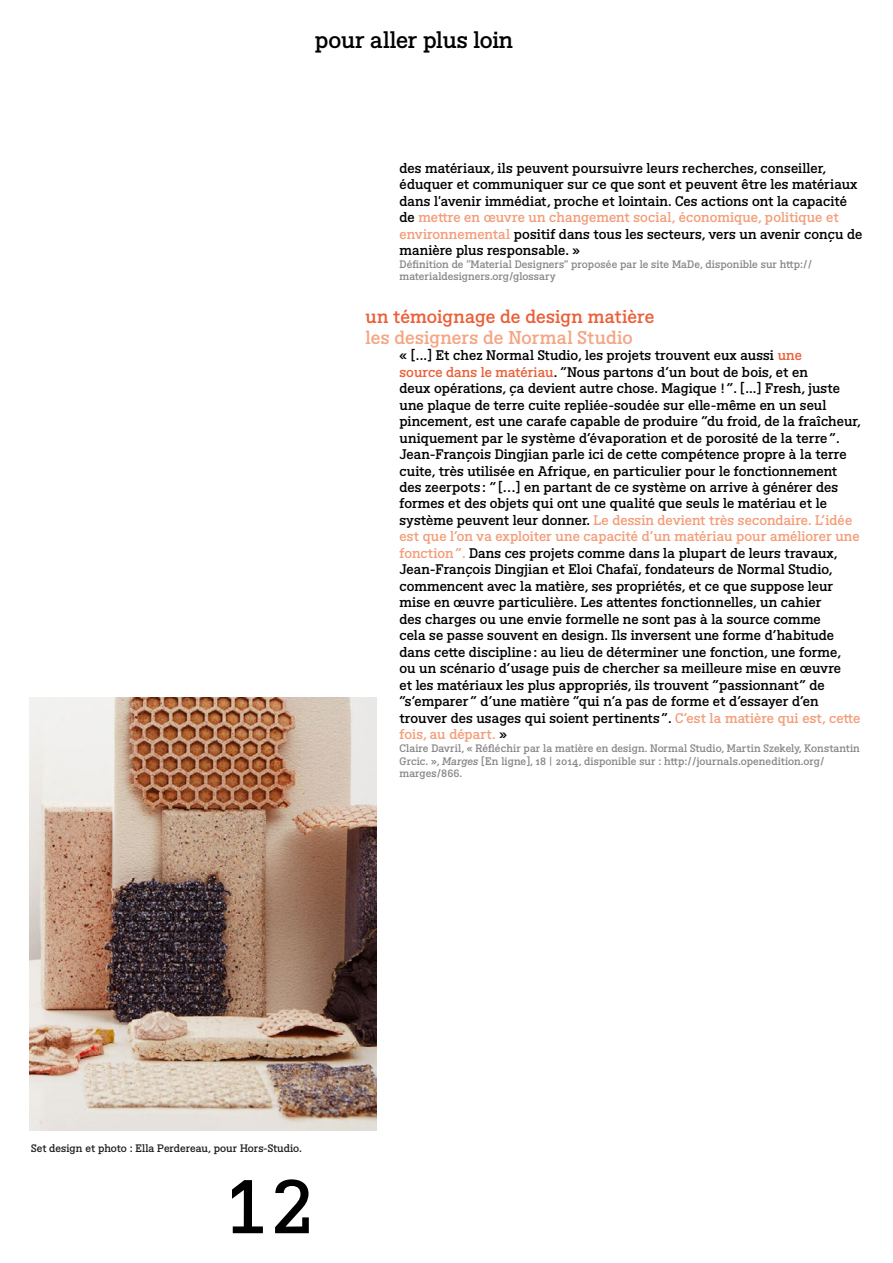
<style>
.page{position:relative;width:893px;height:1263px;background:#fff}
.page>*{position:absolute;margin:0;border:0;box-sizing:border-box;transform-origin:0 0}
.t1{font:75px "BVHCCCOD Titrage";color:#000}
.t2{font:22.5px "BVHCCCOD";color:#000}
.t3{font:18px "BVHCCCOD";letter-spacing:.005em;color:#eb5f38}
.t4{font:18px "BVHCCCOD";letter-spacing:.005em;color:#f5a583}
.t5{font:13.5px/16.5px "BVHCCCOD";color:#000}
.t6{font:10.5px/12.6px "BVHCCCOD";letter-spacing:.01em;color:#878787}
.t7{font:10.5px "BVHCCCOD";letter-spacing:-.005em;color:#211d1e}
.s1{color:#f49d79}
.s2{color:#eb5f38}
.s3{font-style:italic}
</style>
<div class="page">
<img style="left:30px;top:697px;width:346px;height:434px">
<h2 class="t2" style="left:315px;top:25px;width:200px">pour aller plus loin</h2>
<p class="t5" style="left:399px;top:160px;width:464px">des matériaux, ils peuvent poursuivre leurs recherches, conseiller, éduquer et communiquer sur ce que sont et peuvent être les matériaux dans l'avenir immédiat, proche et lointain. Ces actions ont la capacité de <span class="s1">mettre en œuvre un changement social, économique, politique et environnemental</span> positif dans tous les secteurs, vers un avenir conçu de manière plus responsable. »</p>
<p class="t6" style="left:399px;top:258px;width:414px">Définition de "Material Designers" proposée par le site MaDe, disponible sur http:// materialdesigners.org/glossary</p>
<h3 class="t3" style="left:365px;top:304px;width:290px">un témoignage de design matière</h3>
<h3 class="t4" style="left:365px;top:325px;width:269px">les designers de Normal Studio</h3>
<p class="t5" style="left:399px;top:348px;width:463px">« [...] Et chez Normal Studio, les projets trouvent eux aussi <span class="s2">une<br>source dans le matériau</span>. ”Nous partons d’un bout de bois, et en<br>deux opérations, ça devient autre chose. Magique ! ”. [...] Fresh, juste une plaque de terre cuite repliée-soudée sur elle-même en un seul pincement, est une carafe capable de produire ”du froid, de la fraîcheur, uniquement par le système d’évaporation et de porosité de la terre ”.<br>Jean-François Dingjian parle ici de cette compétence propre à la terre cuite, très utilisée en Afrique, en particulier pour le fonctionnement des zeerpots : ” […] en partant de ce système on arrive à générer des formes et des objets qui ont une qualité que seuls le matériau et le système peuvent leur donner. <span class="s1">Le dessin devient très secondaire. L’idée est que l’on va exploiter une capacité d’un matériau pour améliorer une fonction”.</span> Dans ces projets comme dans la plupart de leurs travaux, Jean-François Dingjian et Eloi Chafaï, fondateurs de Normal Studio, commencent avec la matière, ses propriétés, et ce que suppose leur mise en œuvre particulière. Les attentes fonctionnelles, un cahier<br>des charges ou une envie formelle ne sont pas à la source comme<br>cela se passe souvent en design. Ils inversent une forme d’habitude dans cette discipline : au lieu de déterminer une fonction, une forme,<br>ou un scénario d’usage puis de chercher sa meilleure mise en œuvre<br>et les matériaux les plus appropriés, ils trouvent ”passionnant” de ”s’emparer ” d’une matière ”qui n’a pas de forme et d’essayer d’en trouver des usages qui soient pertinents ”. <span class="s1">C’est la matière qui est, cette fois, au départ.</span> »</p>
<p class="t6" style="left:399px;top:743px;width:462px">Claire Davril, « Réfléchir par la matière en design. Normal Studio, Martin Szekely, Konstantin<br>Grcic. », <span class="s3">Marges</span> [En ligne], 18 | 2014, disponible sur : http://journals.openedition.org/ marges/866.</p>
<p class="t7" style="left:31px;top:1141px;width:272px">Set design et photo : Ella Perdereau, pour Hors-Studio.</p>
<h1 class="t1" style="left:225px;top:1157px;width:91px">12</h1>
</div>
